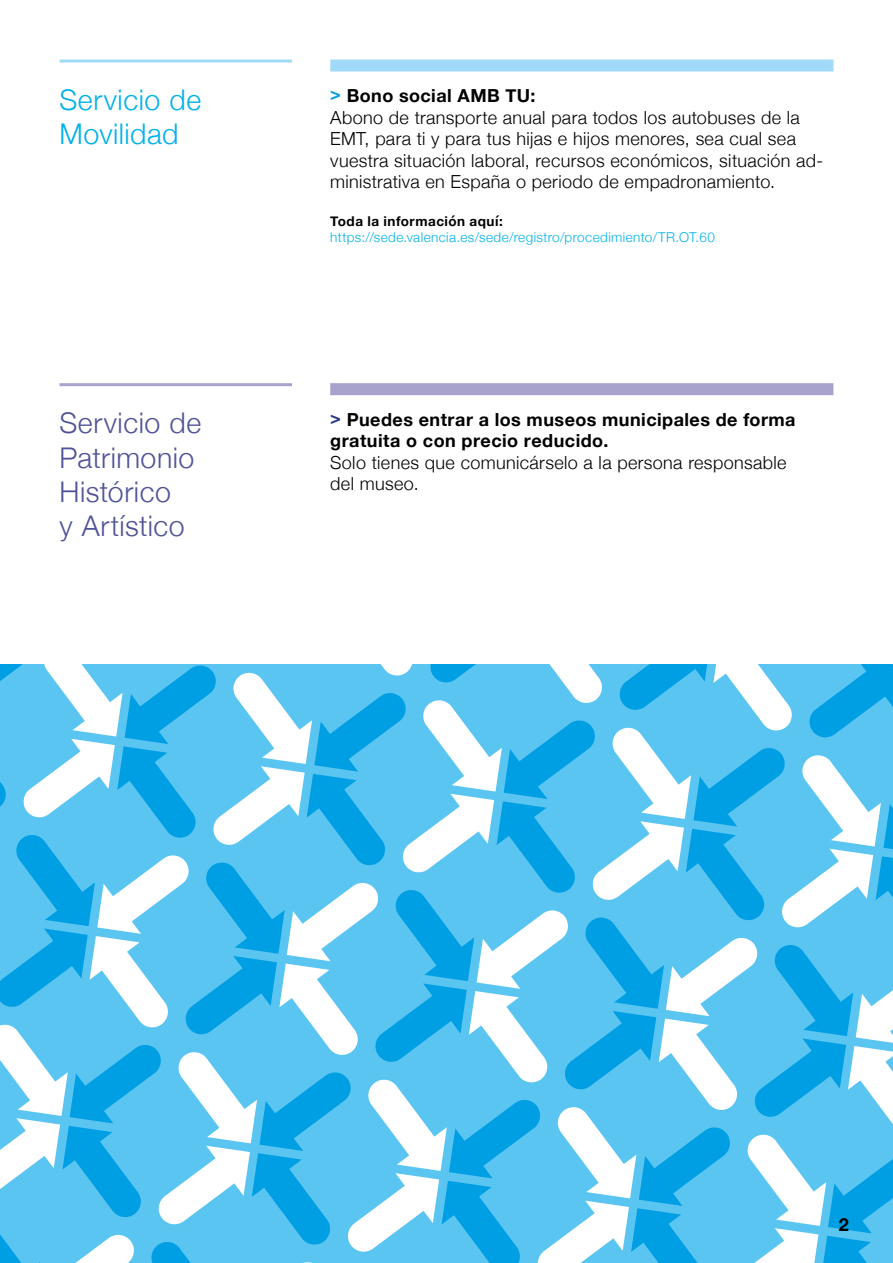
<style>
.page{position:relative;width:893px;height:1263px;background:#fff}
.page>*{position:absolute;margin:0;border:0;box-sizing:border-box;transform-origin:0 0}
.t1{font:300 28.5px/34.2px "Helvetica Neue";letter-spacing:.02em;color:#505398}
.t2{font:300 28.5px/34.2px "Helvetica Neue";letter-spacing:.02em;color:#00b1eb}
.t3{font:300 18px/21.6px "Helvetica Neue";letter-spacing:.02em;color:#000}
.t4{font:700 18px/21.6px "Helvetica Neue";letter-spacing:.025em;color:#000}
.t5{font:300 13.5px "Helvetica Neue";letter-spacing:.03em;color:#00b1eb}
.t6{font:700 13.5px "Helvetica Neue";letter-spacing:.035em;color:#000}
.s1{font-weight:700;color:#009fe3}
.s2{font-weight:700}
.s3{color:#283583}
</style>
<div class="page">
<svg style="left:0;top:664px;width:893px;height:599px"></svg>
<hr style="left:60px;top:60px;width:232px;height:3px;background:#a1daf8">
<hr style="left:60px;top:383px;width:232px;height:3px;background:#a7a3cc">
<div style="left:330px;top:60px;width:503px;height:12px;background:#a1daf8"></div>
<div style="left:330px;top:383px;width:503px;height:12px;background:#a7a3cc"></div>
<h1 class="t2" style="left:60px;top:80px;width:143px">Servicio de<br>Movilidad</h1>
<h1 class="t1" style="left:60px;top:404px;width:143px">Servicio de<br>Patrimonio<br>Histórico<br>y Artístico</h1>
<p class="t3" style="left:330px;top:83px;width:494px"><span class="s1">&gt;</span> <span class="s2">Bono social AMB TU:<br></span>Abono de transporte anual para todos los autobuses de la EMT, para ti y para tus hijas e hijos menores, sea cual sea vuestra situación laboral, recursos económicos, situación ad&shy;ministrativa en España o periodo de empadronamiento.</p>
<p class="t6" style="left:330px;top:211px;width:174px">Toda la información aquí:</p>
<p class="t5" style="left:330px;top:227px;width:386px">https://sede.valencia.es/sede/registro/procedimiento/TR.OT.60</p>
<p class="t4" style="left:330px;top:409px;width:467px"><span class="s3">&gt;</span> Puedes entrar a los museos municipales de forma gratuita o con precio reducido.</p>
<p class="t3" style="left:330px;top:450px;width:458px">Solo tienes que comunicárselo a la persona responsable del museo.</p>
<p class="t4" style="left:839px;top:1214px;width:12px">2</p>
</div>
